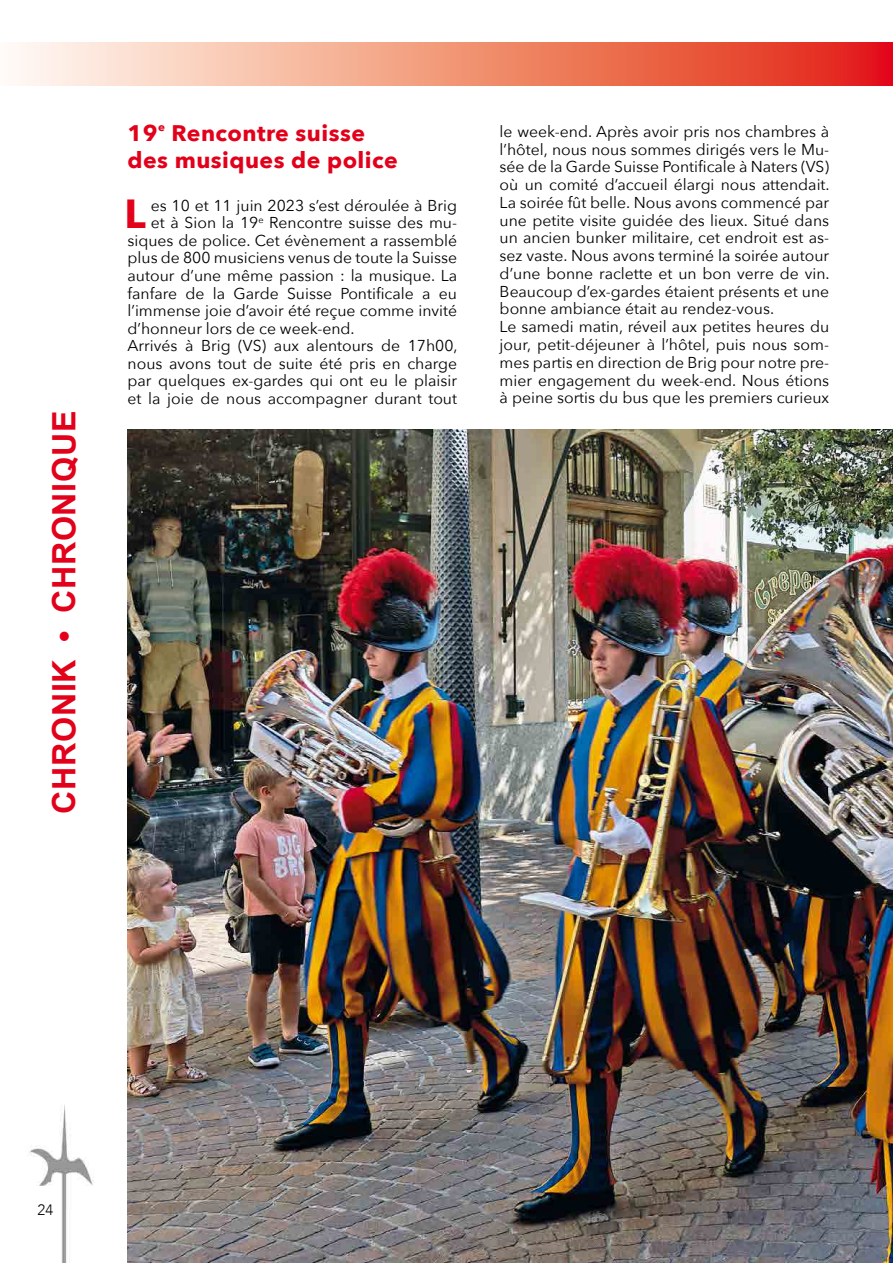
<style>
.page{position:relative;width:893px;height:1263px;background:#fff}
.page>*{position:absolute;margin:0;border:0;box-sizing:border-box;transform-origin:0 0}
.t1{font:700 40.5px "Avenir Next";color:#e2001a}
.t2{font:700 32.25px "Arial";letter-spacing:.02em;color:#e2001a}
.t3{font:700 22.5px/27.8px "Avenir Next";letter-spacing:.02em;color:#e2001a}
.t4{font:15.75px/17.7px "Avenir Next";color:#000;text-align:justify}
.t5{font:300 15px "Avenir";color:#000}
</style>
<div class="page">
<img style="left:29px;top:1105px;width:65px;height:158px">
<svg style="left:15px;top:43px;width:878px;height:42px;background:#f0917b"></svg>
<img style="left:128px;top:429px;width:765px;height:834px">
<h2 class="t2" style="left:43px;top:814px;width:404px;rotate:-90deg">CHRONIK • CHRONIQUE</h2>
<p class="t3" style="left:128px;top:119px;width:272px">19<sup>e</sup> Rencontre suisse des musiques de police</p>
<p class="t1" style="left:125px;top:179px;width:23px">L</p>
<p class="t4" style="left:151px;top:196px;width:308px">es 10 et 11 juin 2023 s’est déroulée à Brig</p>
<p class="t4" style="left:151px;top:213px;width:308px">et à Sion la 19<sup>e</sup> Rencontre suisse des mu-</p>
<p class="t4" style="left:128px;top:231px;width:331px">siques de police. Cet évènement a rassemblé</p>
<p class="t4" style="left:128px;top:248px;width:331px">plus de 800 musiciens venus de toute la Suisse</p>
<p class="t4" style="left:128px;top:266px;width:331px">autour d’une même passion : la musique. La</p>
<p class="t4" style="left:128px;top:284px;width:331px">fanfare de la Garde Suisse Pontificale a eu</p>
<p class="t4" style="left:128px;top:301px;width:331px">l’immense joie d’avoir été reçue comme invité</p>
<p class="t4" style="left:128px;top:319px;width:229px">d’honneur lors de ce week-end.</p>
<p class="t4" style="left:128px;top:336px;width:332px">Arrivés à Brig (VS) aux alentours de 17h00, nous avons tout de suite été pris en charge par quelques ex-gardes qui ont eu le plaisir et la joie de nous accompagner durant tout</p>
<p class="t4" style="left:500px;top:122px;width:332px">le week-end. Après avoir pris nos chambres à l’hôtel, nous nous sommes dirigés vers le Mu&shy;sée de la Garde Suisse Pontificale à Naters (VS) où un comité d’accueil élargi nous attendait.<br>La soirée fût belle. Nous avons commencé par une petite visite guidée des lieux. Situé dans un ancien bunker militaire, cet endroit est as&shy;sez vaste. Nous avons terminé la soirée autour d’une bonne raclette et un bon verre de vin.<br>Beaucoup d’ex-gardes étaient présents et une bonne ambiance était au rendez-vous.</p>
<p class="t4" style="left:500px;top:317px;width:331px">Le samedi matin, réveil aux petites heures du jour, petit-déjeuner à l’hôtel, puis nous som&shy;mes partis en direction de Brig pour notre pre&shy;mier engagement du week-end. Nous étions à peine sortis du bus que les premiers curieux</p>
<p class="t5" style="left:38px;top:1201px;width:17px">24</p>
</div>
